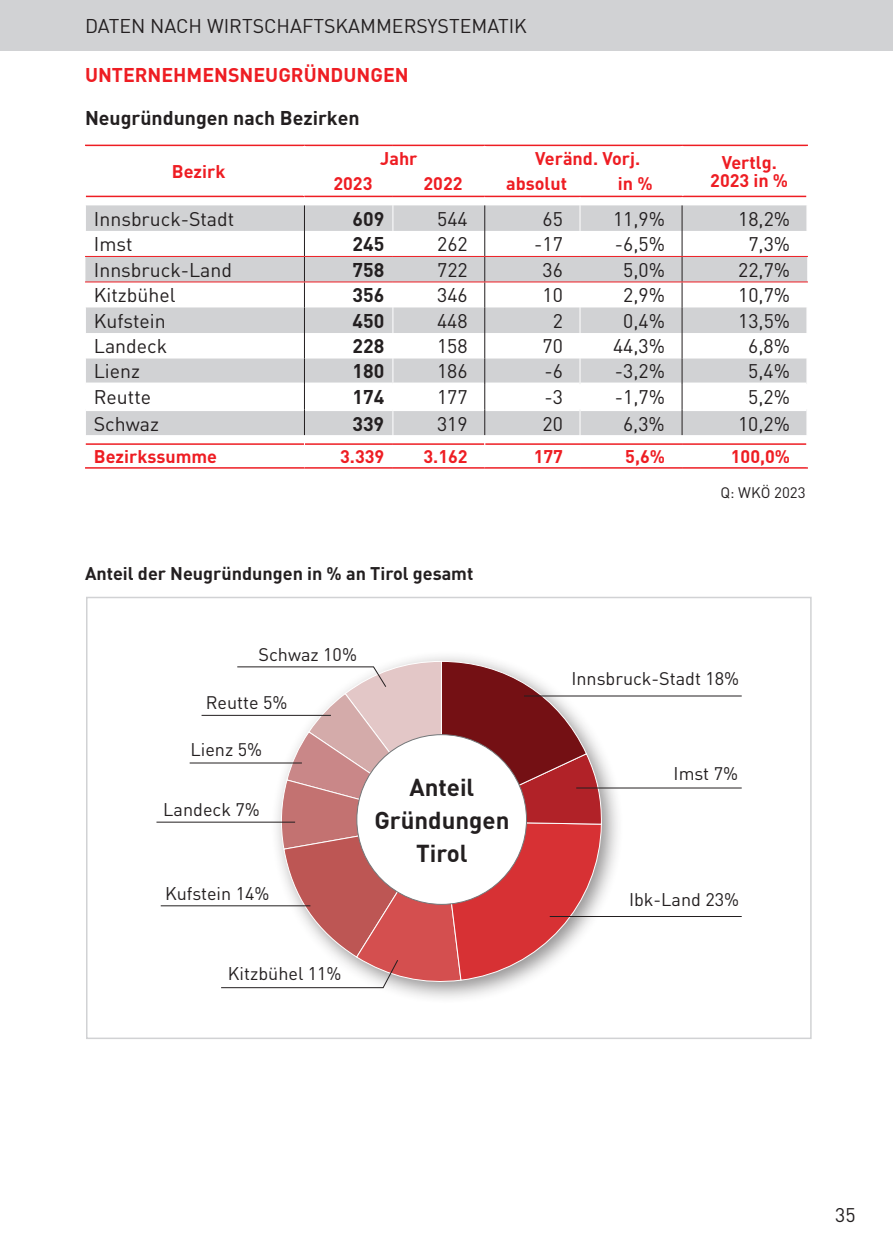
<style>
.page{position:relative;width:893px;height:1259px;background:#fff}
.page>*{position:absolute;margin:0;border:0;box-sizing:border-box;transform-origin:0 0}
.t1{font:700 24px/33px "DIN";color:#231f20;text-align:center}
.t2{font:19.5px "DIN";color:#231f20}
.t3{font:700 19.5px "DIN";color:#231f20}
.t4{font:700 19.5px "DIN";color:#ee1d23}
.t5{font:18px "DIN";color:#231f20}
.t6{font:700 18px "DIN";color:#ee1d23}
.t7{font:700 18px "DIN";color:#231f20}
.t8{font:15px "DIN";color:#231f20}
</style>
<div class="page">
<hr style="left:85px;top:145px;width:219px;height:1px;background:#ee1d23">
<hr style="left:304px;top:145px;width:89px;height:1px;background:#ee1d23">
<hr style="left:393px;top:145px;width:92px;height:1px;background:#ee1d23">
<hr style="left:485px;top:145px;width:95px;height:1px;background:#ee1d23">
<hr style="left:580px;top:145px;width:102px;height:1px;background:#ee1d23">
<hr style="left:682px;top:145px;width:126px;height:1px;background:#ee1d23">
<hr style="left:85px;top:467px;width:219px;height:2px;background:#ee1d23">
<hr style="left:304px;top:467px;width:89px;height:2px;background:#ee1d23">
<hr style="left:393px;top:467px;width:92px;height:2px;background:#ee1d23">
<hr style="left:485px;top:467px;width:95px;height:2px;background:#ee1d23">
<hr style="left:580px;top:467px;width:102px;height:2px;background:#ee1d23">
<hr style="left:682px;top:467px;width:126px;height:2px;background:#ee1d23">
<svg style="left:85px;top:146px;width:723px;height:299px"></svg>
<hr style="left:85px;top:256px;width:219px;height:1px;background:#ee1d23">
<hr style="left:304px;top:256px;width:89px;height:1px;background:#ee1d23">
<hr style="left:393px;top:256px;width:92px;height:1px;background:#ee1d23">
<hr style="left:485px;top:256px;width:95px;height:1px;background:#ee1d23">
<hr style="left:580px;top:256px;width:102px;height:1px;background:#ee1d23">
<hr style="left:682px;top:256px;width:126px;height:1px;background:#ee1d23">
<hr style="left:85px;top:281px;width:219px;height:1px;background:#ee1d23">
<hr style="left:304px;top:281px;width:89px;height:1px;background:#ee1d23">
<hr style="left:393px;top:281px;width:92px;height:1px;background:#ee1d23">
<hr style="left:485px;top:281px;width:95px;height:1px;background:#ee1d23">
<hr style="left:580px;top:281px;width:102px;height:1px;background:#ee1d23">
<hr style="left:682px;top:281px;width:126px;height:1px;background:#ee1d23">
<div style="left:270px;top:650px;width:354px;height:354px;background:#231f20;opacity:.5"></div>
<svg style="left:220px;top:660px;width:382px;height:328px"></svg>
<hr style="left:524px;top:695px;width:218px;height:1px;background:#231f20">
<hr style="left:576px;top:787px;width:166px;height:1px;background:#231f20">
<hr style="left:156px;top:821px;width:139px;height:1px;background:#231f20">
<hr style="left:190px;top:762px;width:112px;height:1px;background:#231f20">
<hr style="left:202px;top:715px;width:129px;height:1px;background:#231f20">
<hr style="left:550px;top:916px;width:192px;height:1px;background:#231f20">
<div style="left:86px;top:597px;width:726px;height:442px;border:2px solid #d1d2d4"></div>
<hr style="left:161px;top:905px;width:149px;height:1px;background:#231f20">
<div style="left:0;top:0;width:893px;height:51px;background:#d1d2d4"></div>
<p class="t2" style="left:85px;top:14px;width:443px">DATEN NACH WIRTSCHAFTSKAMMERSYSTEMATIK</p>
<p class="t4" style="left:85px;top:62px;width:325px">UNTERNEHMENSNEUGRÜNDUNGEN</p>
<p class="t3" style="left:85px;top:106px;width:276px">Neugründungen nach Bezirken</p>
<p class="t6" style="left:172px;top:159px;width:55px">Bezirk</p>
<p class="t6" style="left:380px;top:147px;width:39px">Jahr</p>
<p class="t6" style="left:535px;top:147px;width:106px">Veränd. Vorj.</p>
<p class="t6" style="left:722px;top:150px;width:57px">Vertlg.</p>
<p class="t6" style="left:333px;top:172px;width:41px">2023</p>
<p class="t6" style="left:424px;top:172px;width:41px">2022</p>
<p class="t6" style="left:506px;top:172px;width:62px">absolut</p>
<p class="t6" style="left:618px;top:172px;width:36px">in %</p>
<p class="t6" style="left:710px;top:168px;width:79px">2023 in %</p>
<p class="t2" style="left:94px;top:206px;width:142px">Innsbruck-Stadt</p>
<p class="t3" style="left:353px;top:206px;width:33px">609</p>
<p class="t2" style="left:437px;top:206px;width:32px">544</p>
<p class="t2" style="left:543px;top:206px;width:22px">65</p>
<p class="t2" style="left:613px;top:206px;width:53px">11,9%</p>
<p class="t2" style="left:738px;top:206px;width:53px">18,2%</p>
<p class="t2" style="left:94px;top:232px;width:40px">Imst</p>
<p class="t3" style="left:353px;top:231px;width:33px">245</p>
<p class="t2" style="left:437px;top:232px;width:32px">262</p>
<p class="t2" style="left:534px;top:232px;width:30px">-17</p>
<p class="t2" style="left:615px;top:232px;width:52px">-6,5%</p>
<p class="t2" style="left:748px;top:232px;width:43px">7,3%</p>
<p class="t2" style="left:94px;top:257px;width:140px">Innsbruck-Land</p>
<p class="t3" style="left:353px;top:257px;width:33px">758</p>
<p class="t2" style="left:437px;top:257px;width:32px">722</p>
<p class="t2" style="left:543px;top:257px;width:22px">36</p>
<p class="t2" style="left:623px;top:257px;width:43px">5,0%</p>
<p class="t2" style="left:738px;top:257px;width:53px">22,7%</p>
<p class="t2" style="left:94px;top:283px;width:83px">Kitzbühel</p>
<p class="t3" style="left:353px;top:282px;width:33px">356</p>
<p class="t2" style="left:437px;top:283px;width:32px">346</p>
<p class="t2" style="left:543px;top:283px;width:22px">10</p>
<p class="t2" style="left:623px;top:283px;width:43px">2,9%</p>
<p class="t2" style="left:738px;top:283px;width:53px">10,7%</p>
<p class="t2" style="left:94px;top:308px;width:73px">Kufstein</p>
<p class="t3" style="left:353px;top:308px;width:33px">450</p>
<p class="t2" style="left:437px;top:308px;width:32px">448</p>
<p class="t2" style="left:553px;top:308px;width:12px">2</p>
<p class="t2" style="left:623px;top:308px;width:43px">0,4%</p>
<p class="t2" style="left:738px;top:308px;width:53px">13,5%</p>
<p class="t2" style="left:94px;top:334px;width:75px">Landeck</p>
<p class="t3" style="left:353px;top:333px;width:33px">228</p>
<p class="t2" style="left:437px;top:334px;width:32px">158</p>
<p class="t2" style="left:542px;top:334px;width:22px">70</p>
<p class="t2" style="left:613px;top:334px;width:53px">44,3%</p>
<p class="t2" style="left:748px;top:334px;width:43px">6,8%</p>
<p class="t2" style="left:94px;top:359px;width:48px">Lienz</p>
<p class="t3" style="left:352px;top:358px;width:33px">180</p>
<p class="t2" style="left:437px;top:359px;width:32px">186</p>
<p class="t2" style="left:544px;top:359px;width:20px">-6</p>
<p class="t2" style="left:615px;top:359px;width:52px">-3,2%</p>
<p class="t2" style="left:748px;top:359px;width:43px">5,4%</p>
<p class="t2" style="left:94px;top:385px;width:59px">Reutte</p>
<p class="t3" style="left:352px;top:384px;width:33px">174</p>
<p class="t2" style="left:437px;top:385px;width:32px">177</p>
<p class="t2" style="left:544px;top:385px;width:20px">-3</p>
<p class="t2" style="left:615px;top:385px;width:52px">-1,7%</p>
<p class="t2" style="left:748px;top:385px;width:43px">5,2%</p>
<p class="t2" style="left:94px;top:411px;width:67px">Schwaz</p>
<p class="t3" style="left:352px;top:411px;width:33px">339</p>
<p class="t2" style="left:437px;top:411px;width:32px">319</p>
<p class="t2" style="left:542px;top:411px;width:22px">20</p>
<p class="t2" style="left:623px;top:411px;width:43px">6,3%</p>
<p class="t2" style="left:738px;top:411px;width:53px">10,2%</p>
<p class="t6" style="left:94px;top:444px;width:125px">Bezirkssumme</p>
<p class="t6" style="left:340px;top:444px;width:46px">3.339</p>
<p class="t6" style="left:423px;top:444px;width:46px">3.162</p>
<p class="t6" style="left:534px;top:444px;width:31px">177</p>
<p class="t6" style="left:625px;top:444px;width:41px">5,6%</p>
<p class="t6" style="left:731px;top:444px;width:61px">100,0%</p>
<p class="t7" style="left:85px;top:561px;width:390px">Anteil der Neugründungen in % an Tirol gesamt</p>
<p class="t5" style="left:258px;top:643px;width:100px">Schwaz 10%</p>
<p class="t5" style="left:206px;top:691px;width:83px">Reutte 5%</p>
<p class="t5" style="left:191px;top:738px;width:73px">Lienz 5%</p>
<p class="t5" style="left:163px;top:798px;width:98px">Landeck 7%</p>
<p class="t1" style="left:374px;top:769px;width:137px">Anteil<br>Gründungen<br>Tirol</p>
<p class="t8" style="left:720px;top:483px;width:87px">Q: WKÖ 2023</p>
<p class="t5" style="left:571px;top:667px;width:169px">Innsbruck-Stadt 18%</p>
<p class="t5" style="left:674px;top:762px;width:66px">Imst 7%</p>
<p class="t5" style="left:165px;top:882px;width:106px">Kufstein 14%</p>
<p class="t5" style="left:629px;top:888px;width:112px">Ibk-Land 23%</p>
<p class="t5" style="left:228px;top:962px;width:115px">Kitzbühel 11%</p>
<p class="t2" style="left:835px;top:1203px;width:22px">35</p>
</div>
